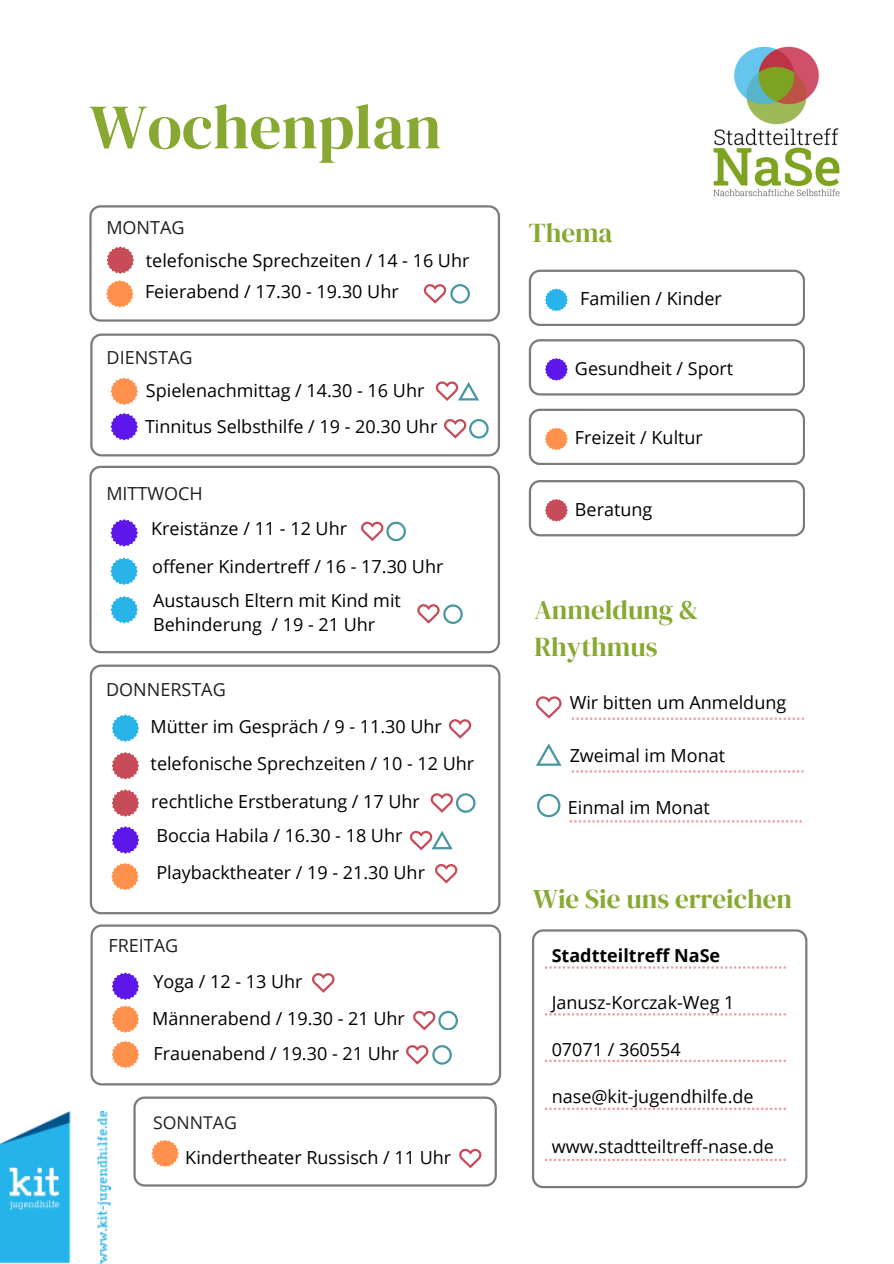
<style>
.page{position:relative;width:894px;height:1264px;background:#fff}
.page>*{position:absolute;margin:0;border:0;box-sizing:border-box;transform-origin:0 0}
.t1{font:63px "DM Serif Display";color:#87a831}
.t2{font:27px/37.2px "DM Serif Display";color:#87a831}
.t3{font:18px/24.8px "Open Sans";color:#000}
.t4{font:18px "Open Sans";color:#20201f}
.t5{font:700 18px "Open Sans";color:#000}
.t6{font:17.55px "Open Sans";color:#20201f}
</style>
<div class="page">
<svg style="left:89px;top:205px;width:411px;height:116px"></svg>
<svg style="left:90px;top:333px;width:410px;height:123px"></svg>
<svg style="left:89px;top:466px;width:411px;height:187px"></svg>
<svg style="left:90px;top:664px;width:410px;height:250px"></svg>
<svg style="left:90px;top:924px;width:411px;height:161px"></svg>
<svg style="left:532px;top:929px;width:275px;height:259px"></svg>
<svg style="left:544px;top:1013px;width:241px;height:2px"></svg>
<svg style="left:544px;top:1107px;width:241px;height:2px"></svg>
<svg style="left:544px;top:966px;width:241px;height:2px"></svg>
<svg style="left:572px;top:717px;width:231px;height:2px"></svg>
<svg style="left:544px;top:1059px;width:241px;height:2px"></svg>
<svg style="left:528px;top:270px;width:276px;height:56px"></svg>
<svg style="left:528px;top:339px;width:276px;height:56px"></svg>
<svg style="left:528px;top:408px;width:276px;height:57px"></svg>
<svg style="left:536px;top:696px;width:25px;height:22px"></svg>
<img style="left:713px;top:46px;width:127px;height:151px">
<img style="left:0;top:1111px;width:110px;height:152px">
<svg style="left:528px;top:480px;width:276px;height:56px"></svg>
<svg style="left:106px;top:246px;width:28px;height:28px"></svg>
<svg style="left:106px;top:280px;width:27px;height:27px"></svg>
<svg style="left:571px;top:770px;width:232px;height:2px"></svg>
<svg style="left:536px;top:743px;width:25px;height:22px"></svg>
<svg style="left:110px;top:377px;width:28px;height:28px"></svg>
<svg style="left:110px;top:413px;width:28px;height:27px"></svg>
<svg style="left:537px;top:793px;width:23px;height:24px"></svg>
<svg style="left:569px;top:820px;width:232px;height:2px"></svg>
<svg style="left:110px;top:557px;width:28px;height:28px"></svg>
<svg style="left:112px;top:789px;width:27px;height:27px"></svg>
<svg style="left:111px;top:862px;width:28px;height:28px"></svg>
<svg style="left:112px;top:714px;width:27px;height:28px"></svg>
<svg style="left:112px;top:1040px;width:27px;height:28px"></svg>
<svg style="left:423px;top:284px;width:46px;height:19px"></svg>
<svg style="left:444px;top:419px;width:44px;height:19px"></svg>
<svg style="left:435px;top:864px;width:22px;height:19px"></svg>
<svg style="left:448px;top:719px;width:23px;height:19px"></svg>
<svg style="left:133px;top:1096px;width:363px;height:90px"></svg>
<svg style="left:435px;top:381px;width:44px;height:19px"></svg>
<svg style="left:544px;top:1158px;width:241px;height:2px"></svg>
<svg style="left:110px;top:519px;width:28px;height:27px"></svg>
<svg style="left:361px;top:521px;width:44px;height:20px"></svg>
<svg style="left:430px;top:793px;width:45px;height:19px"></svg>
<svg style="left:413px;top:1010px;width:44px;height:19px"></svg>
<svg style="left:406px;top:1045px;width:45px;height:19px"></svg>
<svg style="left:112px;top:826px;width:27px;height:27px"></svg>
<svg style="left:410px;top:830px;width:42px;height:20px"></svg>
<svg style="left:110px;top:596px;width:28px;height:27px"></svg>
<svg style="left:112px;top:972px;width:27px;height:60px"></svg>
<svg style="left:312px;top:973px;width:22px;height:19px"></svg>
<svg style="left:112px;top:752px;width:27px;height:27px"></svg>
<svg style="left:417px;top:604px;width:45px;height:19px"></svg>
<h3 class="t1" style="left:89px;top:83px;width:353px">Wochenplan</h3>
<p class="t4" style="left:106px;top:214px;width:80px">MONTAG</p>
<p class="t3" style="left:146px;top:247px;width:325px">telefonische Sprechzeiten / 14 - 16 Uhr</p>
<p class="t3" style="left:145px;top:279px;width:255px">Feierabend / 17.30 - 19.30 Uhr</p>
<p class="t4" style="left:106px;top:344px;width:87px">DIENSTAG</p>
<p class="t3" style="left:146px;top:378px;width:280px">Spielenachmittag / 14.30 - 16 Uhr</p>
<p class="t3" style="left:145px;top:414px;width:294px">Tinnitus Selbsthilfe / 19 - 20.30 Uhr</p>
<p class="t4" style="left:106px;top:480px;width:98px">MITTWOCH</p>
<p class="t3" style="left:151px;top:516px;width:197px">Kreistänze / 11 - 12 Uhr</p>
<h2 class="t3" style="left:152px;top:553px;width:292px">offener Kindertreff / 16 - 17.30 Uhr</h2>
<h3 class="t3" style="left:153px;top:587px;width:249px">Austausch Eltern mit Kind mit<br>Behinderung / 19 - 21 Uhr</h3>
<h3 class="t4" style="left:106px;top:676px;width:121px">DONNERSTAG</h3>
<h4 class="t3" style="left:151px;top:713px;width:293px">Mütter im Gespräch / 9 - 11.30 Uhr</h4>
<p class="t3" style="left:151px;top:750px;width:325px">telefonische Sprechzeiten / 10 - 12 Uhr</p>
<h3 class="t3" style="left:151px;top:788px;width:270px">rechtliche Erstberatung / 17 Uhr</h3>
<p class="t3" style="left:156px;top:822px;width:247px">Boccia Habila / 16.30 - 18 Uhr</p>
<p class="t3" style="left:156px;top:859px;width:270px">Playbacktheater / 19 - 21.30 Uhr</p>
<h2 class="t4" style="left:108px;top:932px;width:71px">FREITAG</h2>
<p class="t3" style="left:153px;top:969px;width:151px">Yoga / 12 - 13 Uhr</p>
<p class="t3" style="left:152px;top:1005px;width:254px">Männerabend / 19.30 - 21 Uhr</p>
<p class="t3" style="left:153px;top:1040px;width:247px">Frauenabend / 19.30 - 21 Uhr</p>
<p class="t6" style="left:153px;top:1110px;width:85px">SONNTAG</p>
<p class="t3" style="left:185px;top:1144px;width:267px">Kindertheater Russisch / 11 Uhr</p>
<p class="t2" style="left:528px;top:214px;width:85px">Thema</p>
<p class="t3" style="left:580px;top:285px;width:143px">Familien / Kinder</p>
<p class="t3" style="left:574px;top:356px;width:160px">Gesundheit / Sport</p>
<p class="t3" style="left:574px;top:424px;width:129px">Freizeit / Kultur</p>
<p class="t3" style="left:574px;top:497px;width:79px">Beratung</p>
<p class="t2" style="left:534px;top:591px;width:166px">Anmeldung &amp;<br>Rhythmus</p>
<h2 class="t3" style="left:569px;top:690px;width:218px">Wir bitten um Anmeldung</h2>
<p class="t3" style="left:569px;top:742px;width:157px">Zweimal im Monat</p>
<p class="t3" style="left:567px;top:794px;width:143px">Einmal im Monat</p>
<h3 class="t2" style="left:533px;top:879px;width:260px">Wie Sie uns erreichen</h3>
<h3 class="t5" style="left:551px;top:943px;width:170px">Stadtteiltreff NaSe</h3>
<p class="t3" style="left:551px;top:990px;width:184px">Janusz-Korczak-Weg 1</p>
<p class="t3" style="left:551px;top:1036px;width:130px">07071 / 360554</p>
<p class="t3" style="left:551px;top:1083px;width:203px">nase@kit-jugendhilfe.de</p>
<p class="t3" style="left:551px;top:1133px;width:223px">www.stadtteiltreff-nase.de</p>
</div>
